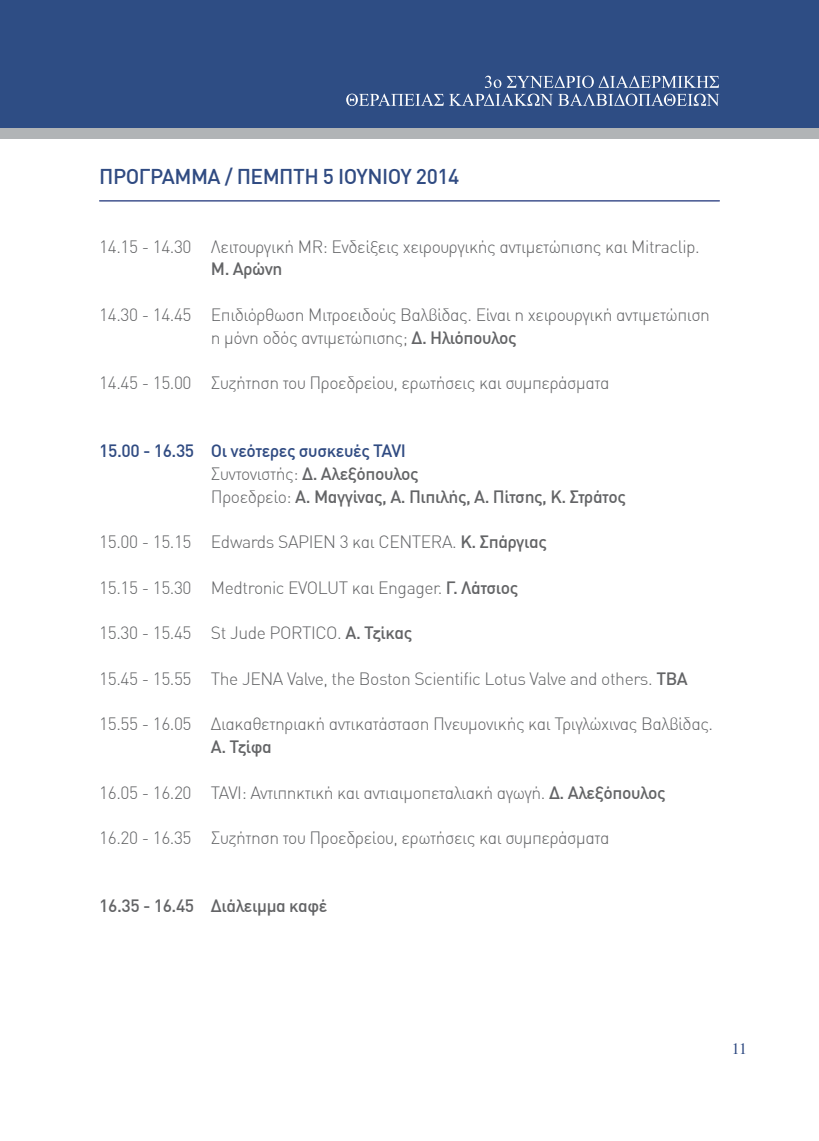
<style>
.page{position:relative;width:819px;height:1141px;background:#fff}
.page>*{position:absolute;margin:0;border:0;box-sizing:border-box;transform-origin:0 0}
.t1{font:500 21px "DIN Greek";letter-spacing:-.025em;color:#304b82}
.t2{font:300 17.5px/22.8px "DIN Greek";letter-spacing:-.025em;color:#636466}
.t3{font:500 17.5px/22.8px "DIN Greek";letter-spacing:-.025em;color:#636466}
.t4{font:500 17.5px "DIN Greek";letter-spacing:-.025em;color:#304b82}
.t5{font:15.75px "Times";color:#304b82}
.s1{font-weight:500}
.s2{color:#304b82}
.s3{font-weight:300}
</style>
<div class="page">
<div style="left:0;top:0;width:819px;height:128px;background:#2e4d84"></div>
<div style="left:0;top:128px;width:819px;height:11px;background:#b1b4b6"></div>
<svg style="left:485px;top:76px;width:16px;height:12px"></svg>
<svg style="left:507px;top:76px;width:212px;height:12px;background:#687ea6"></svg>
<svg style="left:346px;top:94px;width:373px;height:12px;background:#687fa6"></svg>
<hr style="left:99px;top:200px;width:620px;height:1px;background:#3c4f8c">
<p class="t1" style="left:99px;top:164px;width:361px">ΠΡΟΓΡΑΜΜΑ / ΠΕΜΠΤΗ 5 ΙΟΥΝΙΟΥ 2014</p>
<p class="t2" style="left:99px;top:235px;width:94px">14.15 - 14.30</p>
<p class="t2" style="left:99px;top:303px;width:94px">14.30 - 14.45</p>
<p class="t2" style="left:99px;top:372px;width:94px">14.45 - 15.00</p>
<p class="t2" style="left:211px;top:235px;width:490px">Λειτουργική MR: Ενδείξεις χειρουργικής αντιμετώπισης και Mitraclip.</p>
<p class="t3" style="left:211px;top:258px;width:73px">Μ. Αρώνη</p>
<p class="t2" style="left:211px;top:303px;width:500px">Επιδιόρθωση Μιτροειδούς Βαλβίδας. Είναι η χειρουργική αντιμετώπιση η μόνη οδός αντιμετώπισης; <span class="s1">Δ. Ηλιόπουλος</span></p>
<p class="t2" style="left:211px;top:372px;width:400px">Συζήτηση του Προεδρείου, ερωτήσεις και συμπεράσματα</p>
<p class="t4" style="left:99px;top:441px;width:96px">15.00 - 16.35</p>
<p class="t2" style="left:99px;top:531px;width:94px">15.00 - 15.15</p>
<p class="t2" style="left:99px;top:576px;width:94px">15.15 - 15.30</p>
<p class="t2" style="left:99px;top:622px;width:94px">15.30 - 15.45</p>
<p class="t2" style="left:99px;top:667px;width:94px">15.45 - 15.55</p>
<p class="t2" style="left:99px;top:713px;width:94px">15.55 - 16.05</p>
<p class="t2" style="left:99px;top:781px;width:94px">16.05 - 16.20</p>
<p class="t2" style="left:99px;top:827px;width:94px">16.20 - 16.35</p>
<p class="t3" style="left:211px;top:440px;width:416px"><span class="s2">Οι νεότερες συσκευές TAVΙ<br></span><span class="s3">Συντονιστής:</span> Δ. Αλεξόπουλος<br><span class="s3">Προεδρείο:</span> Α. Μαγγίνας, Α. Πιπιλής, Α. Πίτσης, Κ. Στράτος</p>
<p class="t2" style="left:211px;top:531px;width:337px">Edwards SAPIEN 3 και CENTERA. <span class="s1">Κ. Σπάργιας</span></p>
<p class="t2" style="left:211px;top:576px;width:309px">Medtronic EVOLUT και Engager. <span class="s1">Γ. Λάτσιος</span></p>
<p class="t2" style="left:211px;top:622px;width:203px">St Jude PORTICO. <span class="s1">Α. Τζίκας</span></p>
<p class="t2" style="left:211px;top:667px;width:478px">The JENA Valve, the Boston Scientific Lotus Valve and others. <span class="s1">TBA</span></p>
<p class="t2" style="left:211px;top:713px;width:504px">Διακαθετηριακή αντικατάσταση Πνευμονικής και Τριγλώχινας Βαλβίδας.</p>
<p class="t3" style="left:211px;top:735px;width:62px">Α. Τζίφα</p>
<p class="t2" style="left:211px;top:781px;width:456px">TAVΙ: Αντιπηκτική και αντιαιμοπεταλιακή αγωγή. <span class="s1">Δ. Αλεξόπουλος</span></p>
<p class="t2" style="left:211px;top:827px;width:400px">Συζήτηση του Προεδρείου, ερωτήσεις και συμπεράσματα</p>
<p class="t3" style="left:99px;top:895px;width:96px">16.35 - 16.45</p>
<p class="t3" style="left:211px;top:895px;width:118px">Διάλειμμα καφέ</p>
<p class="t5" style="left:731px;top:1034px;width:17px">11</p>
</div>
